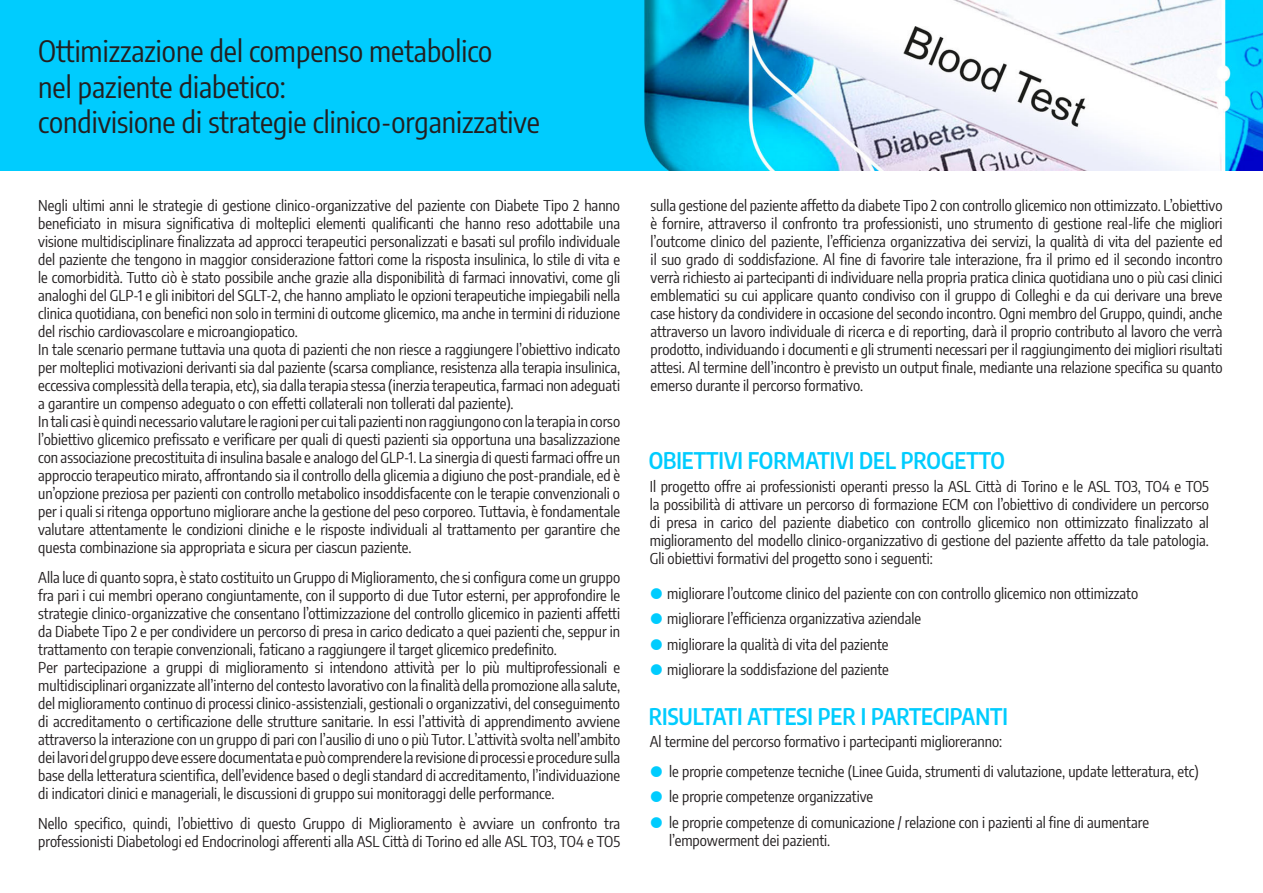
<style>
.page{position:relative;width:1263px;height:893px;background:#fff}
.page>*{position:absolute;margin:0;border:0;box-sizing:border-box;transform-origin:0 0}
.t1{font:29.55px "Encode Sans Condensed";color:#231f20}
.t2{font:600 22.5px "Encode Sans Condensed";color:#00ccfe}
.t3{font:15px/18px "Encode Sans Condensed";color:#231f20;text-align:justify}
</style>
<div class="page">
<img style="left:0;top:0;width:1263px;height:170px">
<p class="t1" style="left:38px;top:31px;width:455px">Ottimizzazione del compenso metabolico</p>
<p class="t1" style="left:38px;top:66px;width:249px">nel paziente diabetico:</p>
<p class="t1" style="left:38px;top:101px;width:503px">condivisione di strategie clinico-organizzative</p>
<p class="t3" style="left:38px;top:196px;width:583px">Negli ultimi anni le strategie di gestione clinico-organizzative del paziente con Diabete Tipo 2 hanno beneficiato in misura significativa di molteplici elementi qualificanti che hanno reso adottabile una visione multidisciplinare finalizzata ad approcci terapeutici personalizzati e basati sul profilo individuale del paziente che tengono in maggior considerazione fattori come la risposta insulinica, lo stile di vita e le comorbidità. Tutto ciò è stato possibile anche grazie alla disponibilità di farmaci innovativi, come gli analoghi del GLP-1 e gli inibitori del SGLT-2, che hanno ampliato le opzioni terapeutiche impiegabili nella clinica quotidiana, con benefici non solo in termini di outcome glicemico, ma anche in termini di riduzione del rischio cardiovascolare e microangiopatico.</p>
<p class="t3" style="left:38px;top:340px;width:583px">In tale scenario permane tuttavia una quota di pazienti che non riesce a raggiungere l’obiettivo indicato per molteplici motivazioni derivanti sia dal paziente (scarsa compliance, resistenza alla terapia insulinica, eccessiva complessità della terapia, etc), sia dalla terapia stessa (inerzia terapeutica, farmaci non adeguati a garantire un compenso adeguato o con effetti collaterali non tollerati dal paziente).</p>
<p class="t3" style="left:38px;top:412px;width:583px">In tali casi è quindi necessario valutare le ragioni per cui tali pazienti non raggiungono con la terapia in corso l’obiettivo glicemico prefissato e verificare per quali di questi pazienti sia opportuna una basalizzazione con associazione precostituita di insulina basale e analogo del GLP-1. La sinergia di questi farmaci offre un approccio terapeutico mirato, affrontando sia il controllo della glicemia a digiuno che post-prandiale, ed è un’opzione preziosa per pazienti con controllo metabolico insoddisfacente con le terapie convenzionali o per i quali si ritenga opportuno migliorare anche la gestione del peso corporeo. Tuttavia, è fondamentale valutare attentamente le condizioni cliniche e le risposte individuali al trattamento per garantire che questa combinazione sia appropriata e sicura per ciascun paziente.</p>
<p class="t3" style="left:38px;top:568px;width:583px">Alla luce di quanto sopra, è stato costituito un Gruppo di Miglioramento, che si configura come un gruppo fra pari i cui membri operano congiuntamente, con il supporto di due Tutor esterni, per approfondire le strategie clinico-organizzative che consentano l’ottimizzazione del controllo glicemico in pazienti affetti da Diabete Tipo 2 e per condividere un percorso di presa in carico dedicato a quei pazienti che, seppur in trattamento con terapie convenzionali, faticano a raggiungere il target glicemico predefinito.</p>
<p class="t3" style="left:38px;top:658px;width:583px">Per partecipazione a gruppi di miglioramento si intendono attività per lo più multiprofessionali e multidisciplinari organizzate all’interno del contesto lavorativo con la finalità della promozione alla salute, del miglioramento continuo di processi clinico-assistenziali, gestionali o organizzativi, del conseguimento di accreditamento o certificazione delle strutture sanitarie. In essi l’attività di apprendimento avviene attraverso la interazione con un gruppo di pari con l’ausilio di uno o più Tutor. L’attività svolta nell’ambito dei lavori del gruppo deve essere documentata e può comprendere la revisione di processi e procedure sulla base della letteratura scientifica, dell’evidence based o degli standard di accreditamento, l’individuazione di indicatori clinici e manageriali, le discussioni di gruppo sui monitoraggi delle performance.</p>
<p class="t3" style="left:38px;top:814px;width:583px">Nello specifico, quindi, l’obiettivo di questo Gruppo di Miglioramento è avviare un confronto tra professionisti Diabetologi ed Endocrinologi afferenti alla ASL Città di Torino ed alle ASL TO3, TO4 e TO5</p>
<p class="t3" style="left:651px;top:196px;width:573px">sulla gestione del paziente affetto da diabete Tipo 2 con controllo glicemico non ottimizzato. L’obiettivo è fornire, attraverso il confronto tra professionisti, uno strumento di gestione real-life che migliori l’outcome clinico del paziente, l’efficienza organizzativa dei servizi, la qualità di vita del paziente ed il suo grado di soddisfazione. Al fine di favorire tale interazione, fra il primo ed il secondo incontro verrà richiesto ai partecipanti di individuare nella propria pratica clinica quotidiana uno o più casi clinici emblematici su cui applicare quanto condiviso con il gruppo di Colleghi e da cui derivare una breve case history da condividere in occasione del secondo incontro. Ogni membro del Gruppo, quindi, anche attraverso un lavoro individuale di ricerca e di reporting, darà il proprio contributo al lavoro che verrà prodotto, individuando i documenti e gli strumenti necessari per il raggiungimento dei migliori risultati attesi. Al termine dell’incontro è previsto un output finale, mediante una relazione specifica su quanto emerso durante il percorso formativo.</p>
<p class="t2" style="left:649px;top:444px;width:358px">OBIETTIVI FORMATIVI DEL PROGETTO</p>
<p class="t3" style="left:650px;top:477px;width:561px">Il progetto offre ai professionisti operanti presso la ASL Città di Torino e le ASL TO3, TO4 e TO5 la possibilità di attivare un percorso di formazione ECM con l’obiettivo di condividere un percorso di presa in carico del paziente diabetico con controllo glicemico non ottimizzato finalizzato al miglioramento del modello clinico-organizzativo di gestione del paziente affetto da tale patologia.<br>Gli obiettivi formativi del progetto sono i seguenti:</p>
<p class="t3" style="left:667px;top:583px;width:472px">migliorare l’outcome clinico del paziente con con controllo glicemico non ottimizzato</p>
<p class="t3" style="left:667px;top:609px;width:255px">migliorare l’efficienza organizzativa aziendale</p>
<p class="t3" style="left:667px;top:634px;width:223px">migliorare la qualità di vita del paziente</p>
<p class="t3" style="left:667px;top:660px;width:223px">migliorare la soddisfazione del paziente</p>
<p class="t2" style="left:649px;top:700px;width:361px">RISULTATI ATTESI PER I PARTECIPANTI</p>
<p class="t3" style="left:650px;top:731px;width:354px">Al termine del percorso formativo i partecipanti miglioreranno:</p>
<p class="t3" style="left:669px;top:761px;width:531px">le proprie competenze tecniche (Linee Guida, strumenti di valutazione, update letteratura, etc)</p>
<p class="t3" style="left:669px;top:787px;width:205px">le proprie competenze organizzative</p>
<p class="t3" style="left:669px;top:812px;width:481px">le proprie competenze di comunicazione / relazione con i pazienti al fine di aumentare l’empowerment dei pazienti.</p>
</div>
